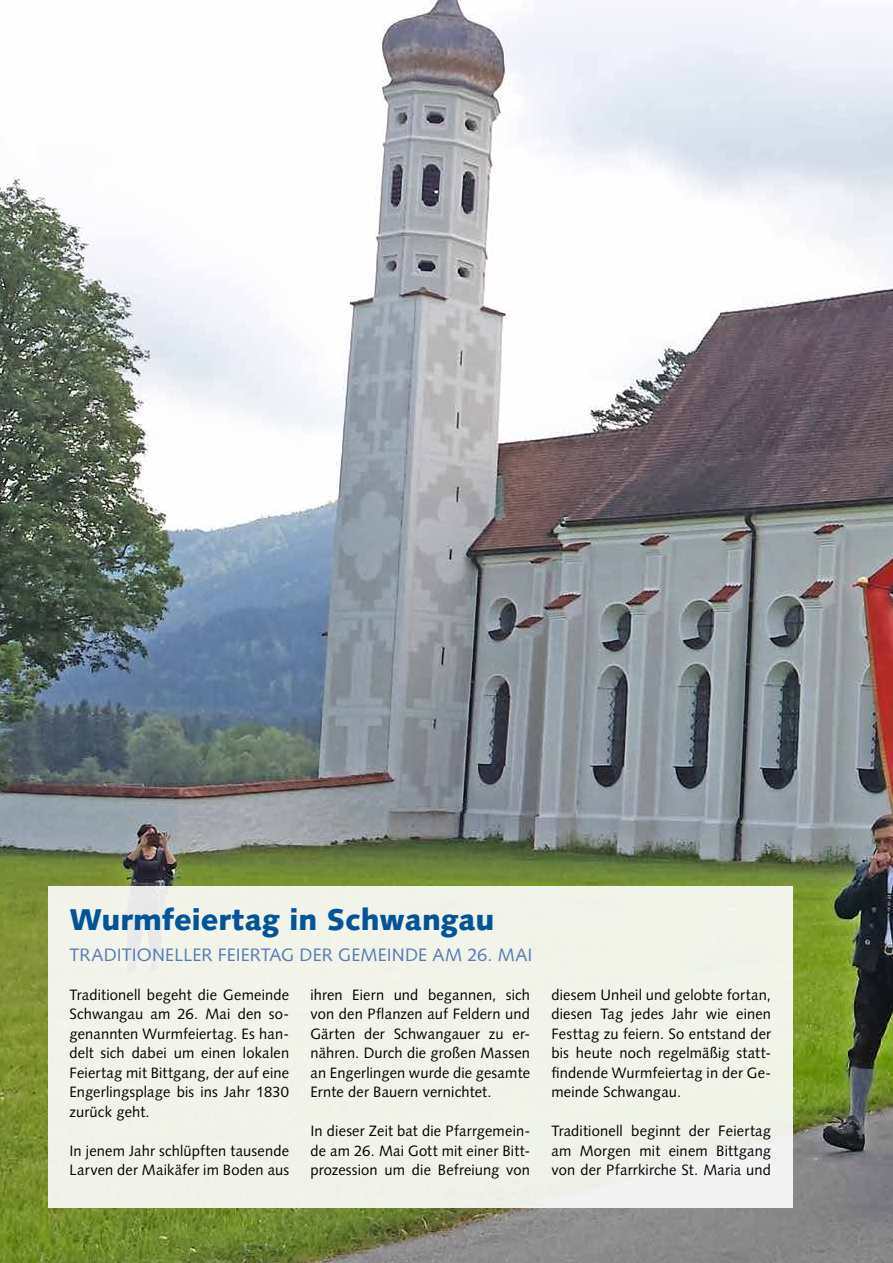
<style>
.page{position:relative;width:893px;height:1263px;background:#fff}
.page>*{position:absolute;margin:0;border:0;box-sizing:border-box;transform-origin:0 0}
.t1{font:900 30px "Syntax LT Pro";color:#005497}
.t2{font:18px "Syntax LT Pro";letter-spacing:.005em;color:#567cb3}
.t3{font:15px/19.5px "Syntax LT Pro";letter-spacing:.01em;color:#000;text-align:justify}
</style>
<div class="page">
<img style="left:0;top:0;width:893px;height:1263px">
<div style="left:48px;top:886px;width:744px;height:322px;background:#f1f3e9"></div>
<h1 class="t1" style="left:69px;top:902px;width:427px">Wurmfeiertag in Schwangau</h1>
<p class="t2" style="left:69px;top:944px;width:465px">TRADITIONELLER FEIERTAG DER GEMEINDE AM 26. MAI</p>
<p class="t3" style="left:69px;top:985px;width:221px">Traditionell begeht die Gemeinde Schwangau am 26. Mai den so&shy;genannten Wurmfeiertag. Es han&shy;delt sich dabei um einen lokalen Feiertag mit Bittgang, der auf eine Engerlingsplage bis ins Jahr 1830 zurück geht.</p>
<p class="t3" style="left:69px;top:1141px;width:221px">In jenem Jahr schlüpften tausende<br>Larven der Maikäfer im Boden aus</p>
<p class="t3" style="left:310px;top:985px;width:221px">ihren Eiern und begannen, sich von den Pflanzen auf Feldern und Gärten der Schwangauer zu er&shy;nähren. Durch die großen Massen an Engerlingen wurde die gesamte Ernte der Bauern vernichtet.</p>
<p class="t3" style="left:310px;top:1121px;width:221px">In dieser Zeit bat die Pfarrgemein&shy;de am 26. Mai Gott mit einer Bitt&shy;prozession um die Befreiung von</p>
<p class="t3" style="left:551px;top:985px;width:221px">diesem Unheil und gelobte fortan, diesen Tag jedes Jahr wie einen Festtag zu feiern. So entstand der bis heute noch regelmäßig statt&shy;findende Wurmfeiertag in der Ge&shy;meinde Schwangau.</p>
<p class="t3" style="left:551px;top:1121px;width:221px">Traditionell beginnt der Feiertag am Morgen mit einem Bittgang von der Pfarrkirche St. Maria und</p>
</div>
